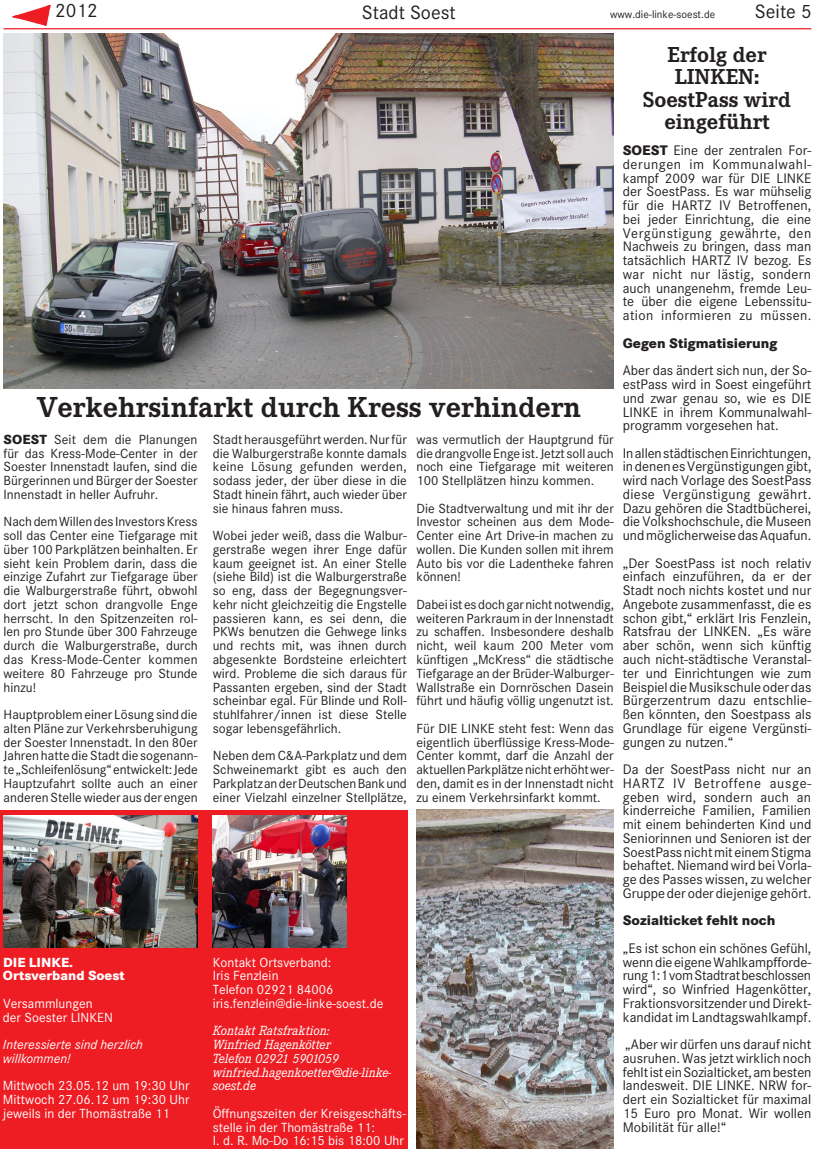
<style>
.page{position:relative;width:815px;height:1152px;background:#fff}
.page>*{position:absolute;margin:0;border:0;box-sizing:border-box;transform-origin:0 0}
.t1{font:700 30px "Corporate E";color:#231f20}
.t2{font:700 22.5px/22.5px "Corporate E";color:#231f20;text-align:center}
.t3{font:20px "Corporate S";color:#231f20}
.t4{font:14.38px/13.8px "Corporate S";color:#231f20;text-align:justify}
.t5{font:800 14.38px "Corporate S";color:#231f20}
.t6{font:13.75px/13.8px "Corporate S";color:#231f20;text-align:justify}
.t7{font:13.75px/13.8px "Corporate S";color:#fff}
.t8{font:italic 13.75px/13.8px "Corporate E";color:#fff}
.t9{font:italic 13.75px/13.8px "Corporate S";color:#fff}
.t10{font:800 13.75px/13.8px "Corporate S";color:#fff}
.t11{font:11.25px "Corporate S";color:#231f20}
.s1{font-weight:800}
</style>
<div class="page">
<hr style="left:4px;top:28px;width:807px;height:1px;background:#ee1d23">
<svg style="left:12px;top:5px;width:39px;height:21px"></svg>
<div style="left:0;top:809px;width:407px;height:339px;background:#ee1d23"></div>
<img style="left:4px;top:34px;width:610px;height:355px">
<img style="left:416px;top:809px;width:198px;height:339px">
<img style="left:4px;top:815px;width:194px;height:132px">
<img style="left:213px;top:815px;width:134px;height:132px">
<h3 class="t3" style="left:55px;top:-1px;width:44px">2012</h3>
<h3 class="t3" style="left:362px;top:1px;width:95px">Stadt Soest</h3>
<p class="t11" style="left:610px;top:8px;width:107px">www.die-linke-soest.de</p>
<h3 class="t3" style="left:755px;top:0;width:58px">Seite 5</h3>
<h1 class="t1" style="left:37px;top:390px;width:546px">Verkehrsinfarkt durch Kress verhindern</h1>
<p class="t6" style="left:4px;top:432px;width:196px"><span class="s1">SOEST</span> Seit dem die Planungen für das Kress-Mode-Center in der Soester Innenstadt laufen, sind die Bürgerinnen und Bürger der Soester Innenstadt in heller Aufruhr.</p>
<p class="t6" style="left:4px;top:515px;width:196px">Nach dem Willen des Investors Kress soll das Center eine Tiefgarage mit über 100 Parkplätzen beinhalten. Er sieht kein Problem darin, dass die einzige Zufahrt zur Tiefgarage über die Walburgerstraße führt, obwohl dort jetzt schon drangvolle Enge herrscht. In den Spitzenzeiten rol&shy;len pro Stunde über 300 Fahrzeuge durch die Walburgerstraße, durch das Kress-Mode-Center kommen weitere 80 Fahrzeuge pro Stunde hinzu!</p>
<p class="t6" style="left:4px;top:707px;width:196px">Hauptproblem einer Lösung sind die alten Pläne zur Verkehrsberuhigung der Soester Innenstadt. In den 80er Jahren hatte die Stadt die sogenann&shy;te „Schleifenlösung“ entwickelt: Jede Hauptzufahrt sollte auch an einer anderen Stelle wieder aus der engen</p>
<p class="t6" style="left:213px;top:432px;width:196px">Stadt herausgeführt werden. Nur für die Walburgerstraße konnte damals keine Lösung gefunden werden, sodass jeder, der über diese in die Stadt hinein fährt, auch wieder über sie hinaus fahren muss.</p>
<p class="t6" style="left:213px;top:529px;width:196px">Wobei jeder weiß, dass die Walbur&shy;gerstraße wegen ihrer Enge dafür kaum geeignet ist. An einer Stelle (siehe Bild) ist die Walburgerstraße so eng, dass der Begegnungsver&shy;kehr nicht gleichzeitig die Engstelle passieren kann, es sei denn, die PKWs benutzen die Gehwege links und rechts mit, was ihnen durch abgesenkte Bordsteine erleichtert wird. Probleme die sich daraus für Passanten ergeben, sind der Stadt scheinbar egal. Für Blinde und Roll&shy;stuhlfahrer/innen ist diese Stelle sogar lebensgefährlich.</p>
<p class="t6" style="left:213px;top:749px;width:196px">Neben dem C&amp;A-Parkplatz und dem Schweinemarkt gibt es auch den Parkplatz an der Deutschen Bank und einer Vielzahl einzelner Stellplätze,</p>
<p class="t6" style="left:416px;top:432px;width:199px">was vermutlich der Hauptgrund für die drangvolle Enge ist. Jetzt soll auch noch eine Tiefgarage mit weiteren 100 Stellplätzen hinzu kommen.</p>
<p class="t6" style="left:416px;top:501px;width:199px">Die Stadtverwaltung und mit ihr der Investor scheinen aus dem Mode-Center eine Art Drive-in machen zu wollen. Die Kunden sollen mit ihrem Auto bis vor die Ladentheke fahren können!</p>
<p class="t6" style="left:416px;top:597px;width:199px">Dabei ist es doch gar nicht notwendig, weiteren Parkraum in der Innenstadt zu schaffen. Insbesondere deshalb nicht, weil kaum 200 Meter vom künftigen „McKress“ die städtische Tiefgarage an der Brüder-Walburger-Wallstraße ein Dornröschen Dasein führt und häufig völlig ungenutzt ist.</p>
<p class="t6" style="left:416px;top:721px;width:199px">Für DIE LINKE steht fest: Wenn das eigentlich überflüssige Kress-Mode-Center kommt, darf die Anzahl der aktuellen Parkplätze nicht erhöht wer&shy;den, damit es in der Innenstadt nicht zu einem Verkehrsinfarkt kommt.</p>
<p class="t10" style="left:3px;top:955px;width:123px">DIE LINKE.<br>Ortsverband Soest</p>
<p class="t7" style="left:3px;top:996px;width:111px">Versammlungen der Soester LINKEN</p>
<p class="t9" style="left:3px;top:1037px;width:141px">Interessierte sind herzlich willkommen!</p>
<p class="t7" style="left:3px;top:1079px;width:188px;text-align:justify">Mittwoch 23.05.12 um 19:30 Uhr Mittwoch 27.06.12 um 19:30 Uhr jeweils in der Thomästraße 11</p>
<p class="t7" style="left:213px;top:955px;width:172px">Kontakt Ortsverband:<br>Iris Fenzlein<br>Telefon 02921 84006 iris.fenzlein@die-linke-soest.de</p>
<p class="t8" style="left:213px;top:1024px;width:180px">Kontakt Ratsfraktion:<br>Winfried Hagenkötter<br>Telefon 02921 5901059 winfried.hagenkoetter@die-linke&shy;soest.de</p>
<p class="t7" style="left:213px;top:1106px;width:195px">Öffnungszeiten der Kreisgeschäfts&shy;stelle in der Thomästraße 11:<br>I. d. R. Mo-Do 16:15 bis 18:00 Uhr</p>
<h2 class="t2" style="left:643px;top:43px;width:149px">Erfolg der<br>LINKEN:<br>SoestPass wird eingeführt</h2>
<p class="t4" style="left:623px;top:143px;width:190px"><span class="s1">SOEST</span> Eine der zentralen For&shy;derungen im Kommunalwahl&shy;kampf 2009 war für DIE LINKE der SoestPass. Es war mühselig für die HARTZ IV Betroffenen, bei jeder Einrichtung, die eine Vergünstigung gewährte, den Nachweis zu bringen, dass man tatsächlich HARTZ IV bezog. Es war nicht nur lästig, sondern auch unangenehm, fremde Leu&shy;te über die eigene Lebenssitu&shy;ation informieren zu müssen.</p>
<p class="t5" style="left:623px;top:334px;width:156px">Gegen Stigmatisierung</p>
<p class="t4" style="left:623px;top:364px;width:190px">Aber das ändert sich nun, der So&shy;estPass wird in Soest eingeführt und zwar genau so, wie es DIE LINKE in ihrem Kommunalwahl&shy;programm vorgesehen hat.</p>
<p class="t4" style="left:623px;top:446px;width:190px">In allen städtischen Einrichtungen, in denen es Vergünstigungen gibt, wird nach Vorlage des SoestPass diese Vergünstigung gewährt.<br>Dazu gehören die Stadtbücherei, die Volkshochschule, die Museen und möglicherweise das Aquafun.</p>
<p class="t4" style="left:623px;top:556px;width:190px">„Der SoestPass ist noch relativ einfach einzuführen, da er der Stadt noch nichts kostet und nur Angebote zusammenfasst, die es schon gibt,“ erklärt Iris Fenzlein, Ratsfrau der LINKEN. „Es wäre aber schön, wenn sich künftig auch nicht-städtische Veranstal&shy;ter und Einrichtungen wie zum Beispiel die Musikschule oder das Bürgerzentrum dazu entschlie&shy;ßen könnten, den Soestpass als Grundlage für eigene Vergünsti&shy;gungen zu nutzen.“</p>
<p class="t4" style="left:623px;top:762px;width:190px">Da der SoestPass nicht nur an HARTZ IV Betroffene ausge&shy;geben wird, sondern auch an kinderreiche Familien, Familien mit einem behinderten Kind und Seniorinnen und Senioren ist der SoestPass nicht mit einem Stigma behaftet. Niemand wird bei Vorla&shy;ge des Passes wissen, zu welcher Gruppe der oder diejenige gehört.</p>
<p class="t5" style="left:623px;top:912px;width:154px">Sozialticket fehlt noch</p>
<p class="t4" style="left:623px;top:941px;width:190px">„Es ist schon ein schönes Gefühl, wenn die eigene Wahlkampfforde&shy;rung 1:1 vom Stadtrat beschlossen wird“, so Winfried Hagenkötter, Fraktionsvorsitzender und Direkt&shy;kandidat im Landtagswahlkampf.</p>
<p class="t4" style="left:623px;top:1037px;width:190px">„Aber wir dürfen uns darauf nicht ausruhen. Was jetzt wirklich noch fehlt ist ein Sozialticket, am besten landesweit. DIE LINKE. NRW for&shy;dert ein Sozialticket für maximal 15 Euro pro Monat. Wir wollen Mobilität für alle!“</p>
</div>
